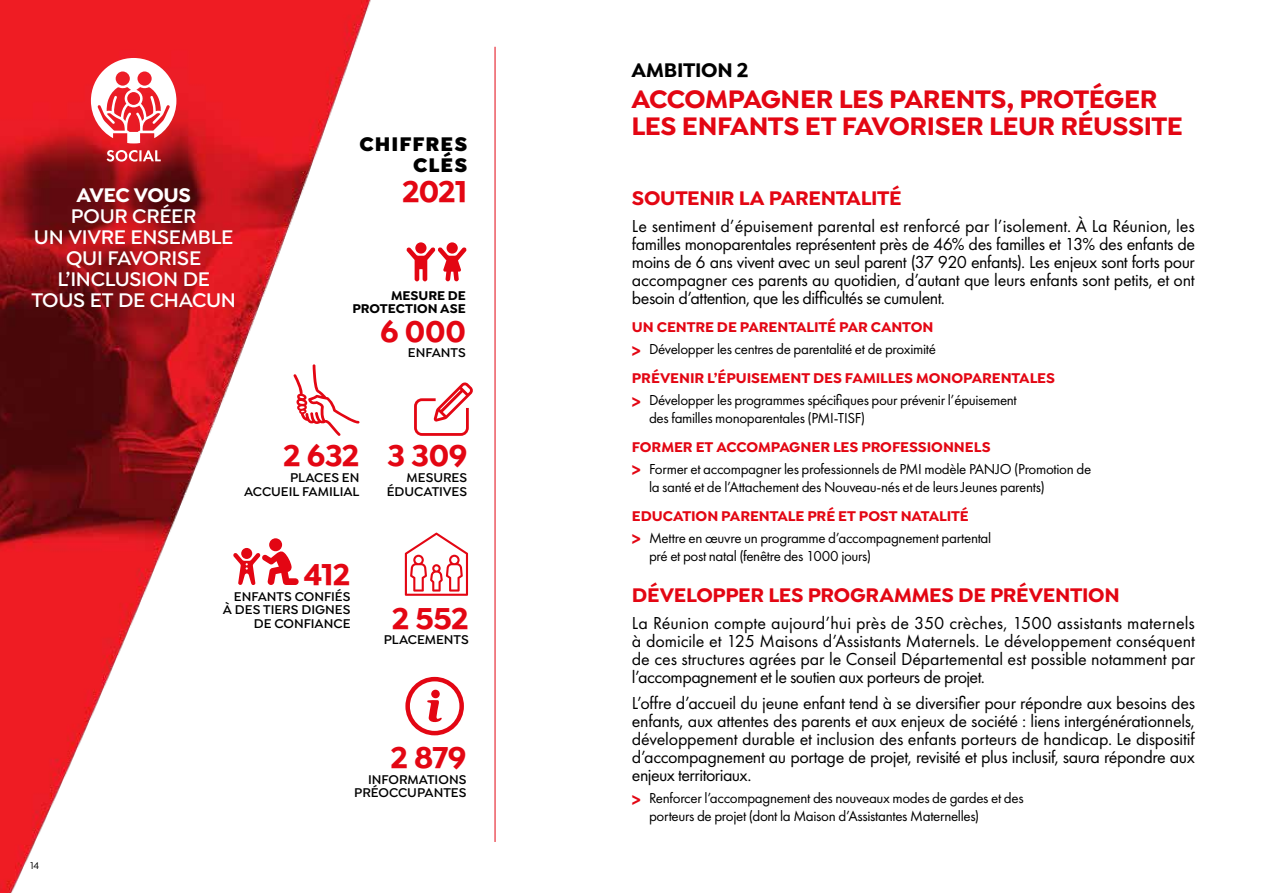
<style>
.page{position:relative;width:1263px;height:893px;background:#fff}
.page>*{position:absolute;margin:0;border:0;box-sizing:border-box;transform-origin:0 0}
.t1{font:700 31.5px "Isidora Sans";letter-spacing:-.02em;color:#e30613}
.t2{font:700 27px/27px "Isidora Sans";letter-spacing:-.015em;color:#e30613}
.t3{font:600 21px/21px "Isidora Sans";letter-spacing:-.015em;color:#fff;text-align:center}
.t4{font:700 21px "Isidora Sans";letter-spacing:-.01em;color:#e30613}
.t5{font:900 21px/21px "Isidora Sans";letter-spacing:.05em;color:#000;text-align:right}
.t6{font:700 21px "Isidora Sans";letter-spacing:-.01em;color:#000}
.t7{font:700 21px "Isidora Sans";letter-spacing:-.02em;color:#fff}
.t8{font:18px/18px "Futura PT";letter-spacing:-.03em;color:#000;text-align:justify}
.t9{font:15px/18px "Futura PT";letter-spacing:-.02em;color:#000}
.t10{font:700 15px "Isidora Sans";letter-spacing:-.005em;color:#e30613}
.t11{font:600 13.5px/13.5px "Isidora Sans";letter-spacing:-.005em;color:#000;text-align:right}
.t12{font:700 13.5px/13.5px "Isidora Sans";color:#000;text-align:right}
.t13{font:500 10.5px "Isidora Sans";color:#000}
.s1{font-weight:800;font-size:18px;color:#e30613}
</style>
<div class="page">
<img style="left:0;top:0;width:496px;height:893px">
<svg style="left:293px;top:364px;width:66px;height:72px"></svg>
<svg style="left:414px;top:382px;width:59px;height:54px"></svg>
<hr style="left:495px;top:47px;width:1px;height:795px;background:#e30613">
<div style="left:415px;top:242px;width:11px;height:12px;background:#e30613;border-radius:50%"></div>
<svg style="left:406px;top:247px;width:61px;height:34px"></svg>
<div style="left:447px;top:242px;width:11px;height:12px;background:#e30613;border-radius:50%"></div>
<svg style="left:405px;top:533px;width:63px;height:63px"></svg>
<div style="left:241px;top:548px;width:11px;height:11px;background:#e30613;border-radius:50%"></div>
<div style="left:269px;top:538px;width:13px;height:13px;background:#e30613;border-radius:50%"></div>
<svg style="left:233px;top:550px;width:66px;height:35px"></svg>
<svg style="left:91px;top:58px;width:85px;height:104px"></svg>
<svg style="left:427px;top:700px;width:15px;height:24px"></svg>
<div style="left:431px;top:690px;width:9px;height:8px;background:#e30613;border-radius:50%"></div>
<div style="left:405px;top:677px;width:59px;height:58px;border:4px solid #e30613;border-radius:50%"></div>
<p class="t7" style="left:76px;top:182px;width:116px">AVEC VOUS</p>
<p class="t3" style="left:31px;top:206px;width:206px">POUR CRÉER<br>UN VIVRE ENSEMBLE<br>QUI FAVORISE<br>L’INCLUSION DE<br>TOUS ET DE CHACUN</p>
<p class="t5" style="left:359px;top:133px;width:109px">CHIFFRES<br>CLÉS</p>
<h1 class="t1" style="left:402px;top:172px;width:67px">2021</h1>
<p class="t12" style="left:352px;top:289px;width:115px">MESURE DE<br>PROTECTION ASE</p>
<h1 class="t1" style="left:380px;top:312px;width:87px">6 000</h1>
<p class="t11" style="left:408px;top:346px;width:59px">ENFANTS</p>
<h1 class="t1" style="left:283px;top:437px;width:78px">2 632</h1>
<p class="t11" style="left:244px;top:471px;width:117px">PLACES EN<br>ACCUEIL FAMILIAL</p>
<h1 class="t1" style="left:388px;top:437px;width:81px">3 309</h1>
<p class="t11" style="left:387px;top:471px;width:82px">MESURES<br>ÉDUCATIVES</p>
<h1 class="t1" style="left:304px;top:555px;width:48px">412</h1>
<p class="t11" style="left:223px;top:590px;width:129px">ENFANTS CONFIÉS<br>À DES TIERS DIGNES<br>DE CONFIANCE</p>
<h1 class="t1" style="left:392px;top:599px;width:78px">2 552</h1>
<p class="t11" style="left:384px;top:633px;width:87px">PLACEMENTS</p>
<p class="t13" style="left:30px;top:859px;width:10px">14</p>
<h1 class="t1" style="left:390px;top:738px;width:78px">2 879</h1>
<p class="t11" style="left:354px;top:772px;width:114px">INFORMATIONS<br>PRÉOCCUPANTES</p>
<p class="t6" style="left:631px;top:57px;width:119px">AMBITION 2</p>
<h2 class="t2" style="left:631px;top:85px;width:553px">ACCOMPAGNER LES PARENTS, PROTÉGER<br>LES ENFANTS ET FAVORISER LEUR RÉUSSITE</h2>
<p class="t4" style="left:632px;top:185px;width:271px">SOUTENIR LA PARENTALITÉ</p>
<p class="t8" style="left:632px;top:216px;width:565px">Le sentiment d’épuisement parental est renforcé par l’isolement. À La Réunion, les familles monoparentales représentent près de 46% des familles et 13% des enfants de moins de 6 ans vivent avec un seul parent (37 920 enfants). Les enjeux sont forts pour accompagner ces parents au quotidien, d’autant que leurs enfants sont petits, et ont besoin d’attention, que les difficultés se cumulent.</p>
<p class="t10" style="left:632px;top:318px;width:303px">UN CENTRE DE PARENTALITÉ PAR CANTON</p>
<p class="t9" style="left:632px;top:340px;width:305px"><span class="s1">&gt;</span> Développer les centres de parentalité et de proximité</p>
<p class="t10" style="left:632px;top:369px;width:425px">PRÉVENIR L’ÉPUISEMENT DES FAMILLES MONOPARENTALES</p>
<p class="t9" style="left:649px;top:391px;width:369px;text-indent:-17px"><span class="s1">&gt;</span> Développer les programmes spécifiques pour prévenir l’épuisement des familles monoparentales (PMI-TISF)</p>
<p class="t10" style="left:632px;top:438px;width:360px">FORMER ET ACCOMPAGNER LES PROFESSIONNELS</p>
<p class="t9" style="left:649px;top:460px;width:444px;text-indent:-17px"><span class="s1">&gt;</span> Former et accompagner les professionnels de PMI modèle PANJO (Promotion de la santé et de l’Attachement des Nouveau-nés et de leurs Jeunes parents)</p>
<p class="t10" style="left:632px;top:507px;width:338px">EDUCATION PARENTALE PRÉ ET POST NATALITÉ</p>
<p class="t9" style="left:649px;top:529px;width:344px;text-indent:-17px"><span class="s1">&gt;</span> Mettre en œuvre un programme d’accompagnement partental pré et post natal (fenêtre des 1000 jours)</p>
<p class="t4" style="left:632px;top:582px;width:489px">DÉVELOPPER LES PROGRAMMES DE PRÉVENTION</p>
<p class="t8" style="left:632px;top:614px;width:565px">La Réunion compte aujourd’hui près de 350 crèches, 1500 assistants maternels à domicile et 125 Maisons d’Assistants Maternels. Le développement conséquent de ces structures agrées par le Conseil Départemental est possible notamment par l’accompagnement et le soutien aux porteurs de projet.</p>
<p class="t8" style="left:632px;top:694px;width:565px">L’offre d’accueil du jeune enfant tend à se diversifier pour répondre aux besoins des enfants, aux attentes des parents et aux enjeux de société : liens intergénérationnels, développement durable et inclusion des enfants porteurs de handicap. Le dispositif d’accompagnement au portage de projet, revisité et plus inclusif, saura répondre aux enjeux territoriaux.</p>
<p class="t9" style="left:649px;top:789px;width:376px;text-indent:-17px"><span class="s1">&gt;</span> Renforcer l’accompagnement des nouveaux modes de gardes et des porteurs de projet (dont la Maison d’Assistantes Maternelles)</p>
</div>
